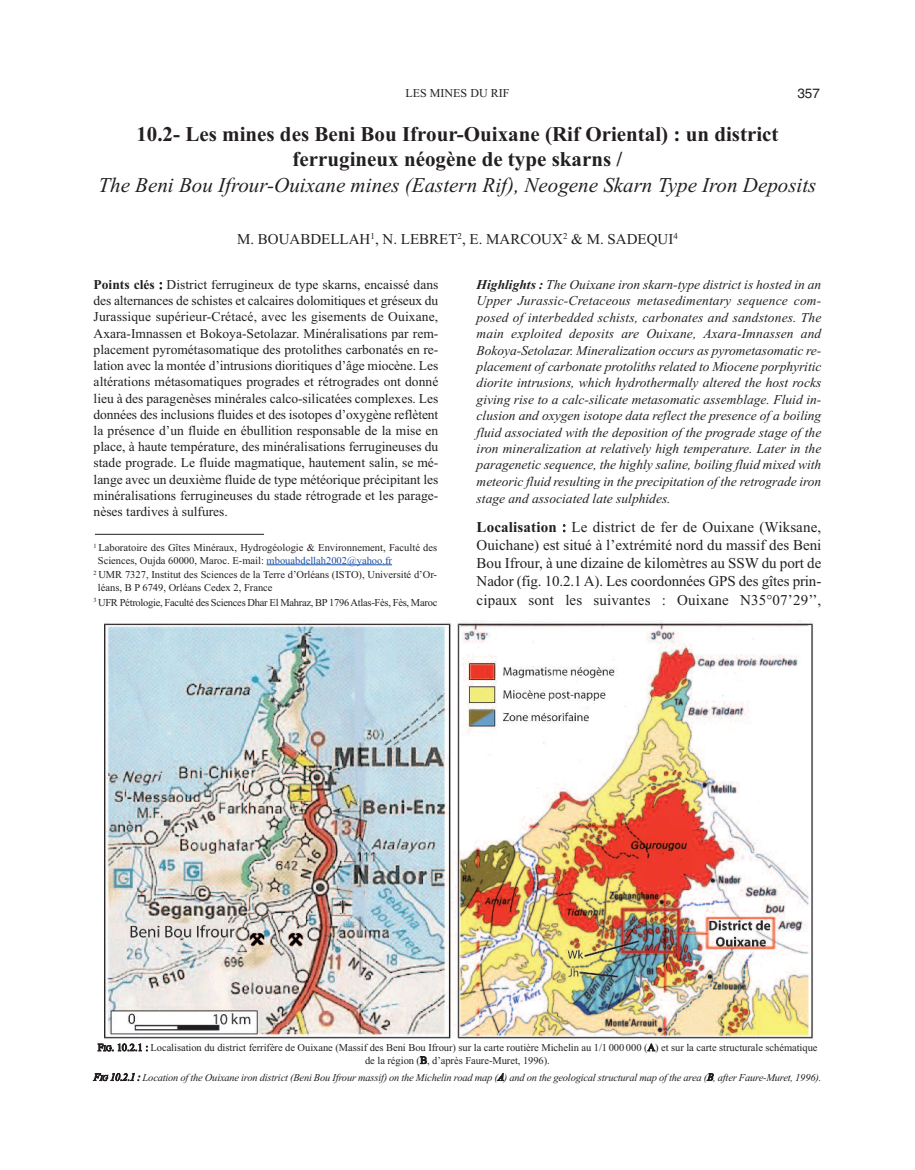
<style>
.page{position:relative;width:915px;height:1170px;background:#fff}
.page>*{position:absolute;margin:0;border:0;box-sizing:border-box;transform-origin:0 0}
.t1{font:700 21px/25.2px "Times New Roman";color:#231f20;text-align:center}
.t2{font:italic 21px "Times New Roman";color:#231f20}
.t3{font:15px/18.1px "Times New Roman";color:#231f20;text-align:justify}
.t4{font:13.5px/16.2px "Times New Roman";color:#231f20;text-align:justify}
.t5{font:italic 13.5px/16.5px "Times New Roman";color:#231f20;text-align:justify}
.t6{font:13.5px "Helvetica";color:#231f20}
.t7{font:12px "Times New Roman";color:#231f20}
.t8{font:10.5px/12.6px "Times New Roman";letter-spacing:-.005em;color:#231f20}
.t9{font:italic 10.5px "Times New Roman";letter-spacing:-.02em;color:#231f20}
.t10{font:10.5px "Times New Roman";letter-spacing:-.025em;color:#231f20}
.s1{font-weight:700}
.s2{color:#1c52a4}
.s3{font-size:7.8px}
</style>
<div class="page">
<img style="left:105px;top:621px;width:709px;height:418px">
<hr style="left:266px;top:564px;width:126px;height:1px;background:#1c52a4">
<hr style="left:95px;top:534px;width:169px;height:1px;background:#231f20">
<p class="t7" style="left:405px;top:86px;width:105px">LES MINES DU RIF</p>
<p class="t6" style="left:797px;top:89px;width:24px">357</p>
<h1 class="t1" style="left:136px;top:121px;width:643px">10.2- Les mines des Beni Bou Ifrour-Ouixane (Rif Oriental) : un district ferrugineux néogène de type skarns /</h1>
<h1 class="t2" style="left:98px;top:172px;width:719px">The Beni Bou Ifrour-Ouixane mines (Eastern Rif), Neogene Skarn Type Iron Deposits</h1>
<p class="t3" style="left:237px;top:229px;width:442px">M. BOUABDELLAH<sup>1</sup>, N. LEBRET<sup>2</sup>, E. MARCOUX<sup>2</sup> &amp; M. SADEQUI<sup>4</sup></p>
<p class="t4" style="left:94px;top:276px;width:346px"><span class="s1">Points clés</span> : District ferrugineux de type skarns, encaissé dans des alternances de schistes et calcaires dolomitiques et gréseux du Jurassique supérieur-Crétacé, avec les gisements de Ouixane, Axara-Imnassen et Bokoya-Setolazar. Minéralisations par rem&shy;placement pyrométasomatique des protolithes carbonatés en re&shy;lation avec la montée d’intrusions dioritiques d’âge miocène. Les altérations métasomatiques progrades et rétrogrades ont donné lieu à des paragenèses minérales calco-silicatées complexes. Les données des inclusions fluides et des isotopes d’oxygène reflètent la présence d’un fluide en ébullition responsable de la mise en place, à haute température, des minéralisations ferrugineuses du stade prograde. Le fluide magmatique, hautement salin, se mé&shy;lange avec un deuxième fluide de type météorique précipitant les minéralisations ferrugineuses du stade rétrograde et les parage&shy;nèses tardives à sulfures.</p>
<p class="t5" style="left:476px;top:276px;width:346px"><span class="s1">Highlights :</span> The Ouixane iron skarn-type district is hosted in an Upper Jurassic-Cretaceous metasedimentary sequence com&shy;posed of interbedded schists, carbonates and sandstones. The main exploited deposits are Ouixane, Axara-Imnassen and Bokoya-Setolazar. Mineralization occurs as pyrometasomatic re&shy;placement of carbonate protoliths related to Miocene porphyritic diorite intrusions, which hydrothermally altered the host rocks giving rise to a calc-silicate metasomatic assemblage. Fluid in&shy;clusion and oxygen isotope data reflect the presence of a boiling fluid associated with the deposition of the prograde stage of the iron mineralization at relatively high temperature. Later in the paragenetic sequence, the highly saline, boiling fluid mixed with meteoric fluid resulting in the precipitation of the retrograde iron stage and associated late sulphides.</p>
<p class="t3" style="left:476px;top:517px;width:346px"><span class="s1">Localisation</span> : Le district de fer de Ouixane (Wiksane, Ouichane) est situé à l’extrémité nord du massif des Beni Bou Ifrour, à une dizaine de kilomètres au SSW du port de Nador (fig. 10.2.1A). Les coordonnées GPS des gîtes prin&shy;cipaux sont les suivantes : Ouixane N35°07’29’’,</p>
<p class="t8" style="left:98px;top:541px;width:341px;text-indent:-4px"><sup>1</sup> Laboratoire des Gîtes Minéraux, Hydrogéologie &amp; Environnement, Faculté des<br>Sciences, Oujda 60000, Maroc. E-mail: <span class="s2">mbouabdellah2002@yahoo.fr</span></p>
<p class="t8" style="left:98px;top:568px;width:340px;text-indent:-4px"><sup>2</sup> UMR 7327, Institut des Sciences de la Terre d’Orléans (ISTO), Université d’Or&shy;léans, B P 6749, Orléans Cedex 2, France</p>
<p class="t10" style="left:94px;top:596px;width:345px"><sup>3</sup> UFR Pétrologie, Faculté des Sciences Dhar El Mahraz, BP 1796Atlas-Fès, Fès, Maroc</p>
<p class="t8" style="left:98px;top:1040px;width:721px;text-align:center">F<span class="s3">IG</span>. 10.2.1 : Localisation du district ferrifère de Ouixane (Massif des Beni Bou Ifrour) sur la carte routière Michelin au 1/1 000 000 (A) et sur la carte structurale schématique de la région (B, d’après Faure-Muret, 1996).</p>
<p class="t9" style="left:94px;top:1070px;width:729px">F<span class="s3">IG</span> 10.2.1 : Location of the Ouixane iron district (Beni Bou Ifrour massif) on the Michelin road map (A) and on the geological structural map of the area (B, after Faure-Muret, 1996).</p>
</div>
